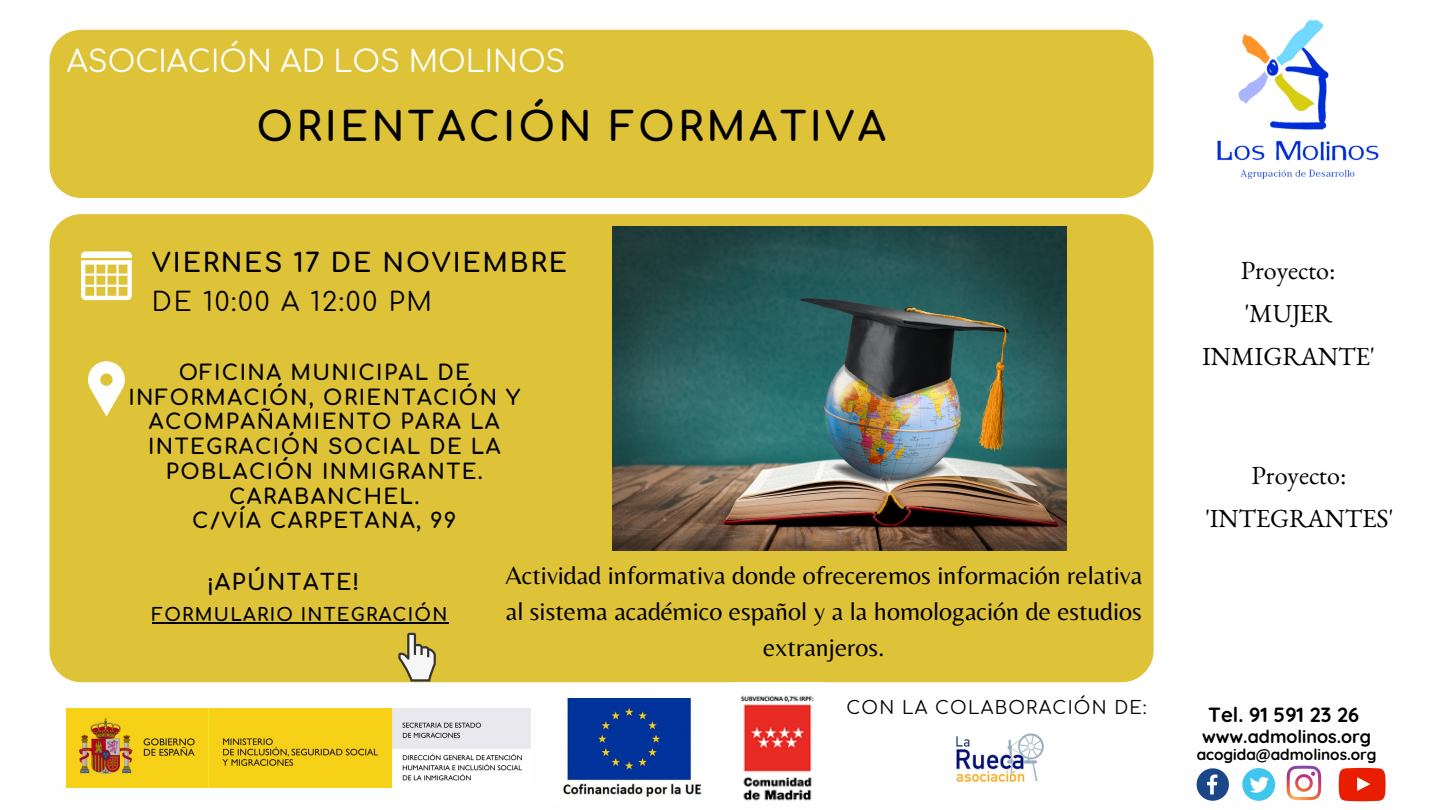
<style>
.page{position:relative;width:1440px;height:810px;background:#fff}
.page>*{position:absolute;margin:0;border:0;box-sizing:border-box;transform-origin:0 0}
.t1{font:700 40px "Comfortaa";letter-spacing:.08em;color:#000}
.t2{font:30px "Comfortaa";color:#fff}
.t3{font:26.1px/43.3px "Benne";color:#000;text-align:center}
.t4{font:26px/36px "Belleza";color:#000;text-align:center}
.t5{font:700 26px "Comfortaa";letter-spacing:.07em;color:#000}
.t6{font:26px "Comfortaa";letter-spacing:.07em;color:#000}
.t7{font:700 22px "Comfortaa";letter-spacing:.07em;color:#000}
.t8{font:700 21px/24.8px "Comfortaa";letter-spacing:.07em;color:#000;text-align:center}
.t9{font:700 20.4px "Quicksand";color:#000}
.t10{font:700 18px "Comfortaa";letter-spacing:.07em;color:#000}
.t11{font:18px "Comfortaa";letter-spacing:.07em;color:#000}
.t12{font:700 17.9px "Quicksand";color:#000}
.t13{font:700 15.3px "Quicksand";color:#000}
</style>
<div class="page">
<div style="left:50px;top:214px;width:1104px;height:468px;background:#dec238;border-radius:32px"></div>
<img style="left:1238px;top:19px;width:91px;height:111px">
<svg style="left:81px;top:251px;width:51px;height:49px"></svg>
<svg style="left:88px;top:361px;width:37px;height:56px"></svg>
<img style="left:1217px;top:140px;width:162px;height:39px">
<div style="left:50px;top:30px;width:1104px;height:168px;background:#dec238;border-radius:32px"></div>
<svg style="left:1197px;top:768px;width:32px;height:33px"></svg>
<div style="left:1242px;top:768px;width:33px;height:33px;background:#3fc6ee;border-radius:50%"></div>
<svg style="left:1250px;top:777px;width:19px;height:16px"></svg>
<svg style="left:1339px;top:768px;width:47px;height:33px;background:#eb351b"></svg>
<svg style="left:1287px;top:766px;width:34px;height:34px"></svg>
<img style="left:67px;top:708px;width:463px;height:80px">
<img style="left:562px;top:699px;width:140px;height:98px">
<svg style="left:398px;top:633px;width:38px;height:49px"></svg>
<img style="left:956px;top:733px;width:88px;height:49px">
<img style="left:740px;top:695px;width:74px;height:106px">
<img style="left:613px;top:227px;width:454px;height:324px">
<hr style="left:152px;top:623px;width:297px;height:1px;background:#000">
<p class="t2" style="left:67px;top:46px;width:500px">ASOCIACIÓN AD LOS MOLINOS</p>
<p class="t1" style="left:256px;top:105px;width:631px">ORIENTACIÓN FORMATIVA</p>
<p class="t5" style="left:152px;top:249px;width:416px">VIERNES 17 DE NOVIEMBRE</p>
<p class="t6" style="left:152px;top:288px;width:282px">DE 10:00 A 12:00 PM</p>
<p class="t8" style="left:128px;top:361px;width:393px">OFICINA MUNICIPAL DE<br>INFORMACIÓN, ORIENTACIÓN Y<br>ACOMPAÑAMIENTO PARA LA<br>INTEGRACIÓN SOCIAL DE LA<br>POBLACIÓN INMIGRANTE.<br>CARABANCHEL.</p>
<p class="t8" style="left:192px;top:509px;width:266px">C/VÍA CARPETANA, 99</p>
<p class="t4" style="left:506px;top:556px;width:638px">Actividad informativa donde ofreceremos información relativa al sistema académico español y a la homologación de estudios extranjeros.</p>
<p class="t11" style="left:846px;top:699px;width:302px">CON LA COLABORACIÓN DE:</p>
<p class="t7" style="left:207px;top:570px;width:154px">¡APÚNTATE!</p>
<p class="t10" style="left:152px;top:605px;width:297px">FORMULARIO INTEGRACIÓN</p>
<p class="t3" style="left:1241px;top:253px;width:96px">Proyecto:</p>
<p class="t3" style="left:1202px;top:297px;width:174px">'MUJER<br>INMIGRANTE'</p>
<p class="t3" style="left:1252px;top:459px;width:96px">Proyecto:</p>
<p class="t3" style="left:1205px;top:502px;width:190px">'INTEGRANTES'</p>
<p class="t9" style="left:1208px;top:702px;width:153px">Tel. 91 591 23 26</p>
<p class="t12" style="left:1202px;top:726px;width:171px">www.admolinos.org</p>
<p class="t13" style="left:1197px;top:744px;width:181px">acogida@admolinos.org</p>
</div>
